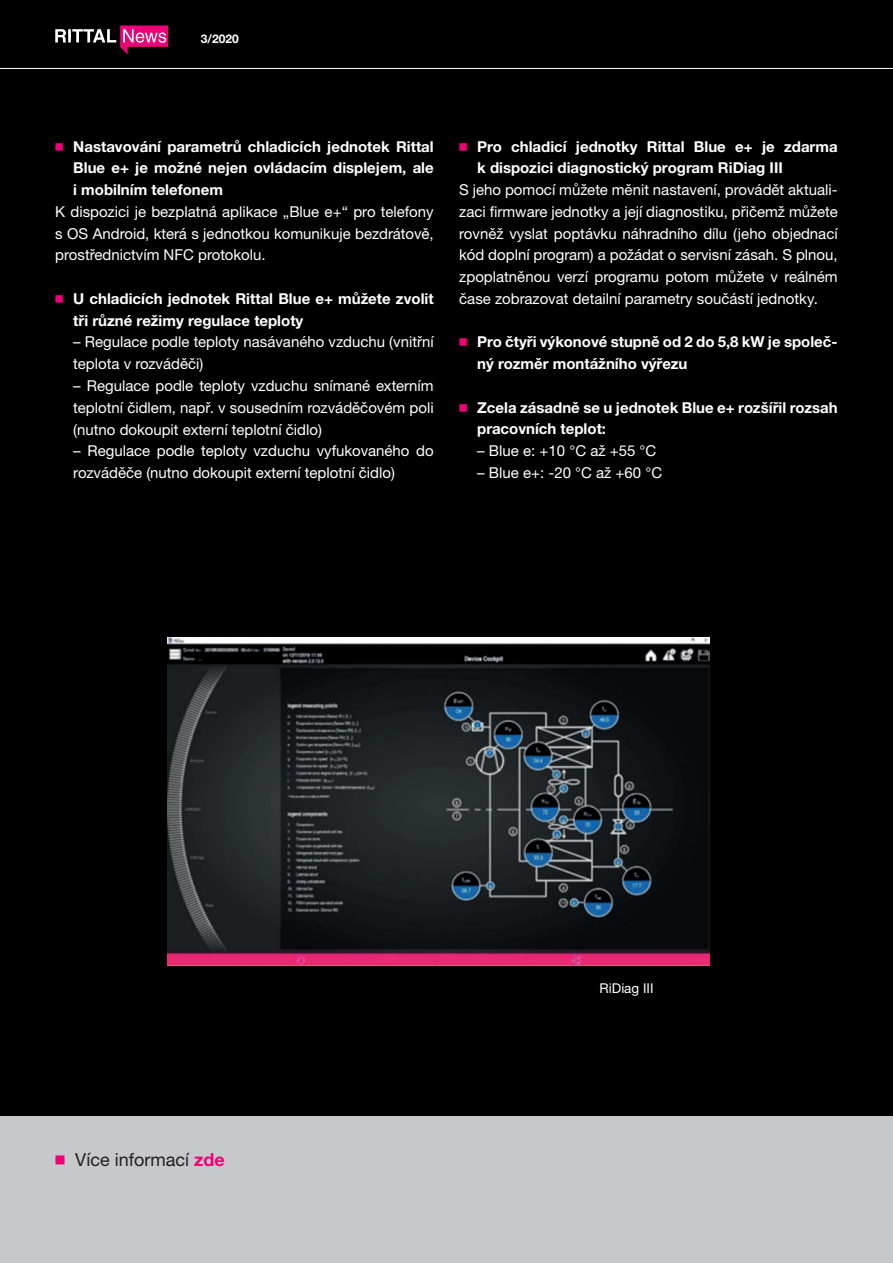
<style>
.page{position:relative;width:893px;height:1263px;background:#000}
.page>*{position:absolute;margin:0;border:0;box-sizing:border-box;transform-origin:0 0}
.t1{font:18px "Neue Helvetica For Rittal";color:#231f20}
.t2{font:15px/21.8px "Neue Helvetica For Rittal";color:#fff;text-align:justify}
.t3{font:700 15px/21.8px "Neue Helvetica For Rittal";color:#fff}
.t4{font:13.5px "Neue Helvetica For Rittal";color:#fff}
.t5{font:700 12px "Neue Helvetica For Rittal";color:#fff}
.s1{font-weight:400;color:#ed0277}
.s2{color:#ed0277}
.s3{font-weight:700;color:#ed0277}
</style>
<div class="page">
<img style="left:168px;top:638px;width:542px;height:327px">
<hr style="left:0;top:68px;width:893px;height:1px;background:#fff">
<svg style="left:55px;top:25px;width:113px;height:30px"></svg>
<div style="left:0;top:1116px;width:893px;height:147px;background:#c7c8ca"></div>
<p class="t5" style="left:201px;top:32px;width:39px">3/2020</p>
<p class="t3" style="left:73px;top:135px;width:362px;text-align:justify;text-indent:-18px"><span class="s1">◾</span> Nastavování parametrů chladicích jednotek Rittal Blue e+ je možné nejen ovládacím displejem, ale i mobilním telefonem</p>
<p class="t2" style="left:55px;top:201px;width:380px">K dispozici je bezplatná aplikace „Blue e+“ pro telefony s OS Android, která s jednotkou komunikuje bezdrátově, prostřednictvím NFC protokolu.</p>
<p class="t3" style="left:73px;top:288px;width:362px;text-indent:-18px"><span class="s1">◾</span> U chladicích jednotek Rittal Blue e+ můžete zvolit tři různé režimy regulace teploty</p>
<p class="t2" style="left:73px;top:331px;width:362px">– Regulace podle teploty nasávaného vzduchu (vnitřní teplota v rozváděči)</p>
<p class="t2" style="left:73px;top:375px;width:362px">– Regulace podle teploty vzduchu snímané externím teplotní čidlem, např. v sousedním rozváděčovém poli (nutno dokoupit externí teplotní čidlo)</p>
<p class="t2" style="left:73px;top:440px;width:362px">– Regulace podle teploty vzduchu vyfukovaného do rozváděče (nutno dokoupit externí teplotní čidlo)</p>
<p class="t3" style="left:477px;top:135px;width:362px;text-indent:-18px"><span class="s1">◾</span> Pro chladicí jednotky Rittal Blue e+ je zdarma k dispozici diagnostický program RiDiag III</p>
<p class="t2" style="left:459px;top:179px;width:380px">S jeho pomocí můžete měnit nastavení, provádět aktuali&shy;zaci firmware jednotky a její diagnostiku, přičemž můžete rovněž vyslat poptávku náhradního dílu (jeho objednací kód doplní program) a požádat o servisní zásah. S plnou, zpoplatněnou verzí programu potom můžete v reálném čase zobrazovat detailní parametry součástí jednotky.</p>
<p class="t3" style="left:477px;top:331px;width:362px;text-indent:-18px"><span class="s1">◾</span> Pro čtyři výkonové stupně od 2 do 5,8 kW je společ&shy;ný rozměr montážního výřezu</p>
<p class="t3" style="left:477px;top:396px;width:362px;text-indent:-18px"><span class="s1">◾</span> Zcela zásadně se u jednotek Blue e+ rozšířil rozsah pracovních teplot:</p>
<p class="t2" style="left:477px;top:440px;width:181px">– Blue e: +10 °C až +55 °C</p>
<p class="t2" style="left:477px;top:462px;width:187px">– Blue e+: -20 °C až +60 °C</p>
<p class="t1" style="left:55px;top:1148px;width:171px"><span class="s2">◾</span> Více informací <span class="s3">zde</span></p>
<p class="t4" style="left:600px;top:979px;width:55px">RiDiag III</p>
</div>
